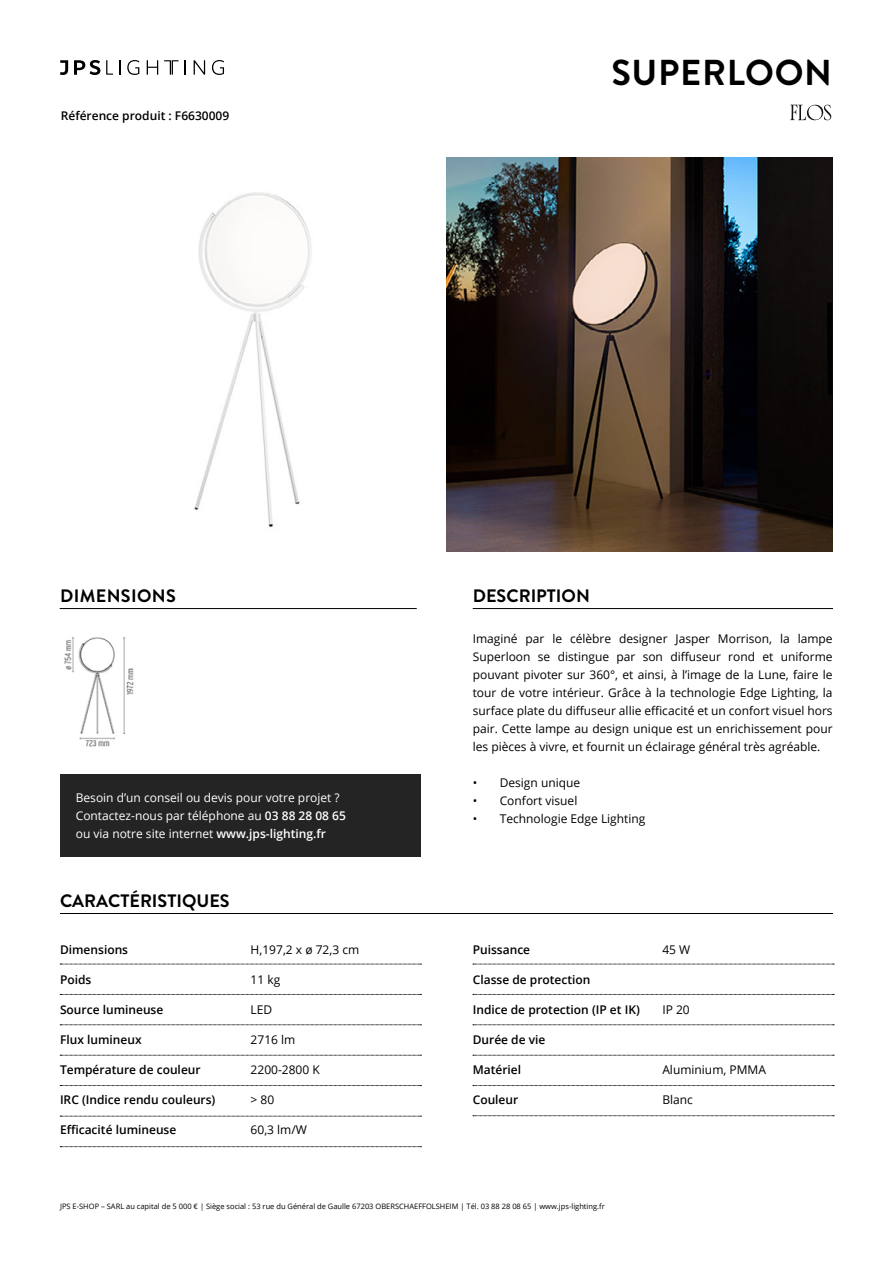
<style>
.page{position:relative;width:893px;height:1263px;background:#fff}
.page>*{position:absolute;margin:0;border:0;box-sizing:border-box;transform-origin:0 0}
.t1{font:700 36px "Brandon Grotesque";letter-spacing:.02em;color:#000}
.t2{font:700 18px "Brandon Grotesque";color:#000}
.t3{font:700 18px "Brandon Grotesque";letter-spacing:.02em;color:#000}
.t4{font:12px/18px "Open Sans";color:#000;text-align:justify}
.t5{font:600 12px "Open Sans";color:#000}
.t6{font:12px/18px "Open Sans";color:#fff}
.t7{font:7.5px "Open Sans";color:#000}
.s1{font-weight:600}
</style>
<div class="page">
<svg style="left:60px;top:60px;width:8px;height:15px"></svg>
<svg style="left:74px;top:60px;width:26px;height:15px"></svg>
<svg style="left:119px;top:60px;width:1px;height:15px"></svg>
<svg style="left:127px;top:60px;width:12px;height:15px"></svg>
<svg style="left:147px;top:60px;width:11px;height:15px"></svg>
<svg style="left:106px;top:60px;width:7px;height:15px"></svg>
<svg style="left:164px;top:60px;width:22px;height:15px"></svg>
<svg style="left:194px;top:60px;width:11px;height:15px"></svg>
<svg style="left:212px;top:60px;width:12px;height:15px"></svg>
<hr style="left:60px;top:608px;width:357px;height:1px;background:#000">
<svg style="left:60px;top:1116px;width:361px;height:1px"></svg>
<hr style="left:473px;top:608px;width:360px;height:1px;background:#000">
<hr style="left:60px;top:913px;width:773px;height:1px;background:#000">
<svg style="left:60px;top:964px;width:361px;height:1px"></svg>
<svg style="left:473px;top:964px;width:361px;height:1px"></svg>
<svg style="left:60px;top:1055px;width:361px;height:1px"></svg>
<svg style="left:60px;top:1146px;width:361px;height:1px"></svg>
<svg style="left:473px;top:1055px;width:361px;height:1px"></svg>
<svg style="left:473px;top:1115px;width:361px;height:1px"></svg>
<svg style="left:60px;top:994px;width:361px;height:1px"></svg>
<svg style="left:473px;top:994px;width:361px;height:1px"></svg>
<svg style="left:60px;top:1085px;width:361px;height:1px"></svg>
<svg style="left:473px;top:1085px;width:361px;height:1px"></svg>
<svg style="left:60px;top:1024px;width:361px;height:1px"></svg>
<svg style="left:473px;top:1024px;width:361px;height:1px"></svg>
<div style="left:60px;top:774px;width:361px;height:83px;background:#242424"></div>
<svg style="left:790px;top:104px;width:41px;height:17px"></svg>
<img style="left:194px;top:157px;width:639px;height:395px">
<img style="left:64px;top:637px;width:70px;height:110px">
<p class="t5" style="left:61px;top:107px;width:170px">Référence produit : F6630009</p>
<h1 class="t1" style="left:611px;top:48px;width:222px">SUPERLOON</h1>
<h2 class="t3" style="left:60px;top:583px;width:117px">DIMENSIONS</h2>
<h2 class="t2" style="left:473px;top:583px;width:119px">DESCRIPTION</h2>
<p class="t6" style="left:76px;top:789px;width:272px">Besoin d’un conseil ou devis pour votre projet ?<br>Contactez-nous par téléphone au <span class="s1">03 88 28 08 65 </span>ou via notre site internet <span class="s1">www.jps-lighting.fr</span></p>
<h2 class="t2" style="left:60px;top:888px;width:171px">CARACTÉRISTIQUES</h2>
<p class="t5" style="left:60px;top:942px;width:70px">Dimensions</p>
<p class="t5" style="left:60px;top:972px;width:33px">Poids</p>
<p class="t5" style="left:60px;top:1002px;width:105px">Source lumineuse</p>
<p class="t5" style="left:60px;top:1032px;width:83px">Flux lumineux</p>
<p class="t5" style="left:60px;top:1062px;width:142px">Température de couleur</p>
<p class="t5" style="left:60px;top:1092px;width:157px">IRC (Indice rendu couleurs)</p>
<p class="t5" style="left:60px;top:1122px;width:118px">Efficacité lumineuse</p>
<p class="t4" style="left:251px;top:941px;width:110px">H,197,2 x ø 72,3 cm</p>
<p class="t4" style="left:251px;top:971px;width:31px">11 kg</p>
<p class="t4" style="left:251px;top:1001px;width:23px">LED</p>
<p class="t4" style="left:251px;top:1031px;width:46px">2716 lm</p>
<p class="t4" style="left:251px;top:1061px;width:71px">2200-2800 K</p>
<p class="t4" style="left:251px;top:1091px;width:25px">&gt; 80</p>
<p class="t4" style="left:251px;top:1121px;width:58px">60,3 lm/W</p>
<p class="t4" style="left:473px;top:629px;width:361px">Imaginé par le célèbre designer Jasper Morrison, la lampe Superloon se distingue par son diffuseur rond et uniforme pouvant pivoter sur 360°, et ainsi, à l’image de la Lune, faire le tour de votre intérieur. Grâce à la technologie Edge Lighting, la surface plate du diffuseur allie efficacité et un confort visuel hors pair. Cette lampe au design unique est un enrichissement pour les pièces à vivre, et fournit un éclairage général très agréable.</p>
<p class="t4" style="left:473px;top:773px;width:109px">• Design unique</p>
<p class="t4" style="left:473px;top:791px;width:106px">• Confort visuel</p>
<p class="t4" style="left:473px;top:809px;width:174px">• Technologie Edge Lighting</p>
<p class="t5" style="left:473px;top:942px;width:59px">Puissance</p>
<p class="t5" style="left:473px;top:972px;width:119px">Classe de protection</p>
<p class="t5" style="left:473px;top:1002px;width:169px">Indice de protection (IP et IK)</p>
<p class="t5" style="left:473px;top:1032px;width:74px">Durée de vie</p>
<p class="t5" style="left:473px;top:1062px;width:50px">Matériel</p>
<p class="t5" style="left:473px;top:1092px;width:47px">Couleur</p>
<p class="t4" style="left:662px;top:941px;width:29px">45 W</p>
<p class="t4" style="left:662px;top:1001px;width:29px">IP 20</p>
<p class="t4" style="left:662px;top:1061px;width:105px">Aluminium, PMMA</p>
<p class="t4" style="left:662px;top:1091px;width:32px">Blanc</p>
<p class="t7" style="left:60px;top:1201px;width:546px">JPS E-SHOP – SARL au capital de 5 000 € | Siège social : 53 rue du Général de Gaulle 67203 OBERSCHAEFFOLSHEIM | Tél. 03 88 28 08 65 | www.jps-lighting.fr</p>
</div>
